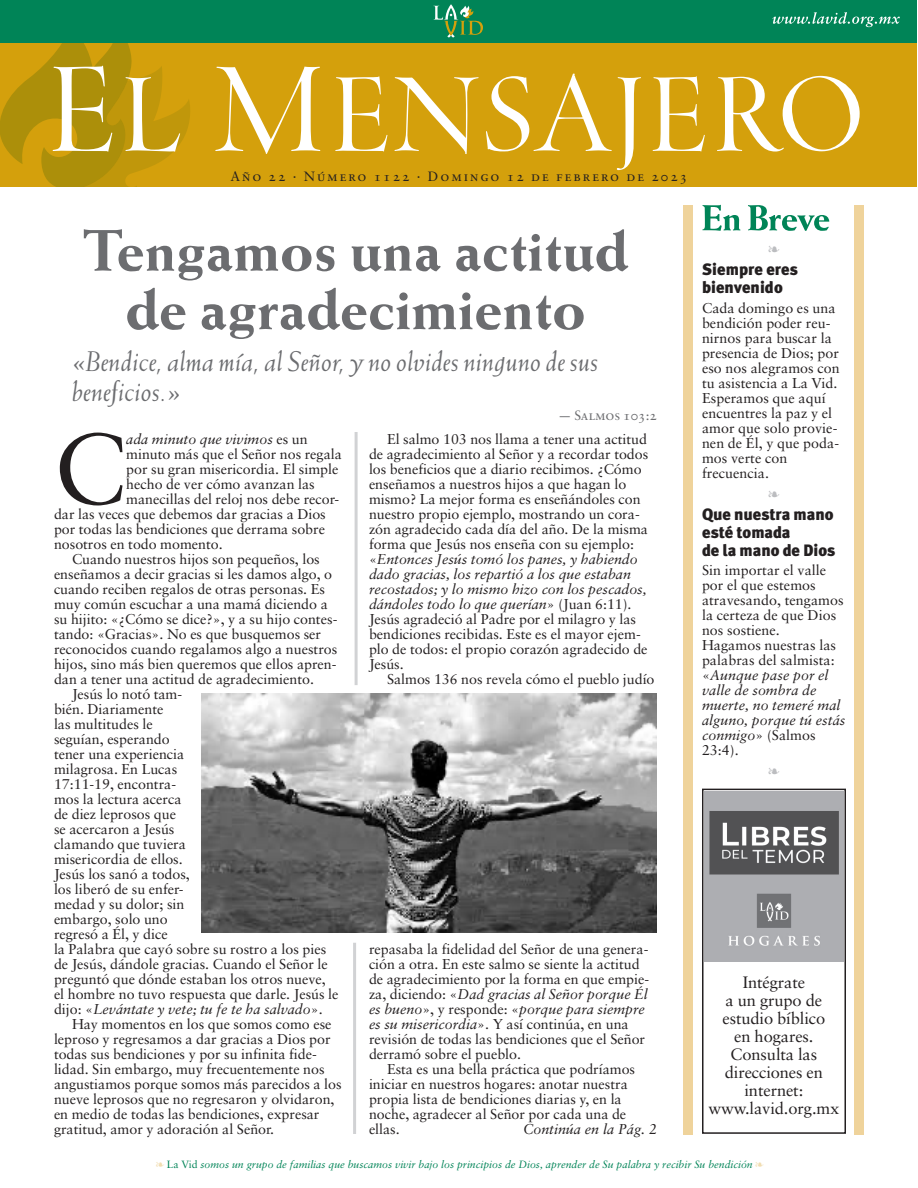
<style>
.page{position:relative;width:918px;height:1188px;background:#fff}
.page>*{position:absolute;margin:0;border:0;box-sizing:border-box;transform-origin:0 0}
.t1{font:100.2px "Sabon";color:#231f20}
.t2{font:800 58.5px/58.5px "Weiss";color:#6c6d70;text-align:center}
.t3{font:italic 28.5px/30px "Weiss";color:#6c6d70}
.t4{font:16.5px/18px "Sabon";letter-spacing:-.005em;color:#231f20;text-align:center}
.t5{font:900 16.5px/18px "Meta Plus";letter-spacing:-.005em;color:#231f20}
.t6{font:14.25px/15px "Sabon";color:#231f20}
.t7{font:italic 14.25px/15px "Sabon";letter-spacing:.005em;color:#231f20}
.t8{font:13.5px "Sabon Roman SC";letter-spacing:.145em;color:#231f20}
.t9{font:13.5px "Sabon Roman SC";color:#6c6d70}
.t10{font:italic 10.5px "Sabon";color:#008457}
.s1{font-style:normal}
.s2{font-style:italic}
.s3{color:#f1ddb1}
</style>
<div class="page">
<div style="left:0;top:42px;width:917px;height:145px;background:#d4a00c"></div>
<div style="left:0;top:0;width:917px;height:42px;background:#008457"></div>
<svg style="left:433px;top:4px;width:50px;height:34px"></svg>
<svg style="left:772px;top:12px;width:128px;height:15px"></svg>
<div style="left:855px;top:205px;width:9px;height:930px;background:#efd39b"></div>
<div style="left:684px;top:205px;width:9px;height:930px;background:#efd39b"></div>
<svg style="left:702px;top:205px;width:38px;height:26px"></svg>
<svg style="left:748px;top:205px;width:81px;height:26px"></svg>
<svg style="left:0;top:42px;width:190px;height:145px"></svg>
<svg style="left:215px;top:67px;width:106px;height:87px"></svg>
<svg style="left:335px;top:76px;width:53px;height:76px"></svg>
<svg style="left:394px;top:77px;width:85px;height:77px"></svg>
<svg style="left:486px;top:73px;width:155px;height:97px"></svg>
<svg style="left:652px;top:76px;width:53px;height:76px"></svg>
<svg style="left:717px;top:76px;width:143px;height:76px"></svg>
<img style="left:201px;top:693px;width:456px;height:240px">
<hr style="left:353px;top:943px;width:3px;height:191px;background:#d1d2d4">
<hr style="left:355px;top:432px;width:3px;height:253px;background:#d1d2d4">
<img style="left:705px;top:792px;width:138px;height:169px">
<div style="left:702px;top:789px;width:144px;height:345px;border:2px solid #231f20"></div>
<p class="t8" style="left:230px;top:169px;width:458px">Año 22 · Número 1122 · Domingo 12 de febrero de 2023</p>
<p class="t2" style="left:83px;top:220px;width:547px">Tengamos una actitud de agradecimiento</p>
<p class="t3" style="left:72px;top:346px;width:529px">«Bendice, alma mía, al Señor, y no olvides ninguno de sus beneficios.»</p>
<p class="t9" style="left:558px;top:408px;width:100px">— Salmos 103:2</p>
<p class="t1" style="left:54px;top:409px;width:74px">C</p>
<p class="t7" style="left:126px;top:432px;width:183px">ada minuto que vivimos <span class="s1">es un</span></p>
<p class="t6" style="left:369px;top:431px;width:281px;text-indent:18px">El salmo 103 nos llama a tener una actitud de agradecimiento al Señor y a recordar todos los beneficios que a diario recibimos. ¿Cómo enseñamos a nuestros hijos a que hagan lo mismo? La mejor forma es enseñándoles con nuestro propio ejemplo, mostrando un cora&shy;zón agradecido cada día del año. De la misma forma que Jesús nos enseña con su ejemplo: «<span class="s2">Entonces Jesús tomó los panes, y habiendo dado gracias, los repartió a los que estaban recostados; y lo mismo hizo con los pescados, dándoles todo lo que querían</span>» (Juan 6:11).<br>Jesús agradeció al Padre por el milagro y las bendiciones recibidas. Este es el mayor ejem&shy;plo de todos: el propio corazón agradecido de Jesús.</p>
<p class="t6" style="left:387px;top:671px;width:269px">Salmos 136 nos revela cómo el pueblo judío</p>
<p class="t6" style="left:126px;top:446px;width:217px">minuto más que el Señor nos regala</p>
<p class="t6" style="left:126px;top:461px;width:214px">por su gran misericordia. El simple</p>
<p class="t6" style="left:126px;top:476px;width:190px">hecho de ver cómo avanzan las</p>
<p class="t6" style="left:126px;top:491px;width:215px">manecillas del reloj nos debe recor-</p>
<p class="t6" style="left:54px;top:506px;width:273px">dar las veces que debemos dar gracias a Dios</p>
<p class="t6" style="left:54px;top:521px;width:273px">por todas las bendiciones que derrama sobre</p>
<p class="t6" style="left:54px;top:536px;width:170px">nosotros en todo momento.</p>
<p class="t6" style="left:54px;top:551px;width:285px;text-indent:18px">Cuando nuestros hijos son pequeños, los enseñamos a decir gracias si les damos algo, o cuando reciben regalos de otras personas. Es muy común escuchar a una mamá diciendo a su hijito: «¿Cómo se dice?», y a su hijo contes&shy;tando: «Gracias». No es que busquemos ser reconocidos cuando regalamos algo a nuestros hijos, sino más bien queremos que ellos apren&shy;dan a tener una actitud de agradecimiento.</p>
<p class="t6" style="left:54px;top:686px;width:286px;text-indent:18px">Jesús lo notó tam-<br>bién. Diariamente<br>las multitudes le<br>seguían, esperando<br>tener una experiencia<br>milagrosa. En Lucas<br>17:11-19, encontra-<br>mos la lectura acerca<br>de diez leprosos que<br>se acercaron a Jesús<br>clamando que tuviera<br>misericordia de ellos.<br>Jesús los sanó a todos,<br>los liberó de su enfer-<br>medad y su dolor; sin<br>embargo, solo uno<br>regresó a Él, y dice<br>la Palabra que cayó sobre su rostro a los pies de Jesús, dándole gracias. Cuando el Señor le preguntó que dónde estaban los otros nueve, el hombre no tuvo respuesta que darle. Jesús le dijo: «<span class="s2">Levántate y vete; tu fe te ha salvado</span>».</p>
<p class="t6" style="left:54px;top:1016px;width:289px;text-indent:18px">Hay momentos en los que somos como ese leproso y regresamos a dar gracias a Dios por todas sus bendiciones y por su infinita fide&shy;lidad. Sin embargo, muy frecuentemente nos angustiamos porque somos más parecidos a los nueve leprosos que no regresaron y olvidaron, en medio de todas las bendiciones, expresar gratitud, amor y adoración al Señor.</p>
<p class="t6" style="left:369px;top:941px;width:282px">repasaba la fidelidad del Señor de una genera&shy;ción a otra. En este salmo se siente la actitud de agradecimiento por la forma en que empie&shy;za, diciendo: «<span class="s2">Dad gracias al Señor porque Él es bueno</span>», y responde: «<span class="s2">porque para siempre es su misericordia</span>». Y así continúa, en una revisión de todas las bendiciones que el Señor derramó sobre el pueblo.</p>
<p class="t6" style="left:369px;top:1061px;width:268px;text-indent:18px">Esta es una bella práctica que podríamos iniciar en nuestros hogares: anotar nuestra propia lista de bendiciones diarias y, en la noche, agradecer al Señor por cada una de ellas.</p>
<p class="t7" style="left:523px;top:1122px;width:135px">Continúa en la Pág. 2</p>
<p class="t5" style="left:702px;top:260px;width:98px">Siempre eres bienvenido</p>
<p class="t6" style="left:702px;top:300px;width:139px">Cada domingo es una bendición poder reu&shy;nirnos para buscar la presencia de Dios; por eso nos alegramos con tu asistencia a La Vid.<br>Esperamos que aquí encuentres la paz y el amor que solo provie&shy;nen de Él, y que poda&shy;mos verte con frecuencia.</p>
<p class="t5" style="left:702px;top:505px;width:135px">Que nuestra mano esté tomada<br>de la mano de Dios</p>
<p class="t6" style="left:702px;top:562px;width:143px">Sin importar el valle por el que estemos atravesando, tengamos la certeza de que Dios nos sostiene.</p>
<p class="t7" style="left:702px;top:638px;width:145px"><span class="s1">Hagamos nuestras las palabras del salmista: «</span>Aunque pase por el valle de sombra de muerte, no temeré mal alguno, porque tú estás conmigo<span class="s1">» (Salmos<br>23:4).</span></p>
<p class="t4" style="left:723px;top:973px;width:104px">Intégrate<br>a un grupo de estudio bíblico en hogares.</p>
<p class="t4" style="left:708px;top:1045px;width:132px">Consulta las direcciones en internet: www.lavid.org.mx</p>
<p class="t10" style="left:156px;top:1159px;width:609px"><span class="s3">❧</span> <span class="s1">La Vid</span> somos un grupo de familias que buscamos vivir bajo los principios de Dios, aprender de Su palabra y recibir Su bendición <span class="s3">❧</span></p>
</div>
